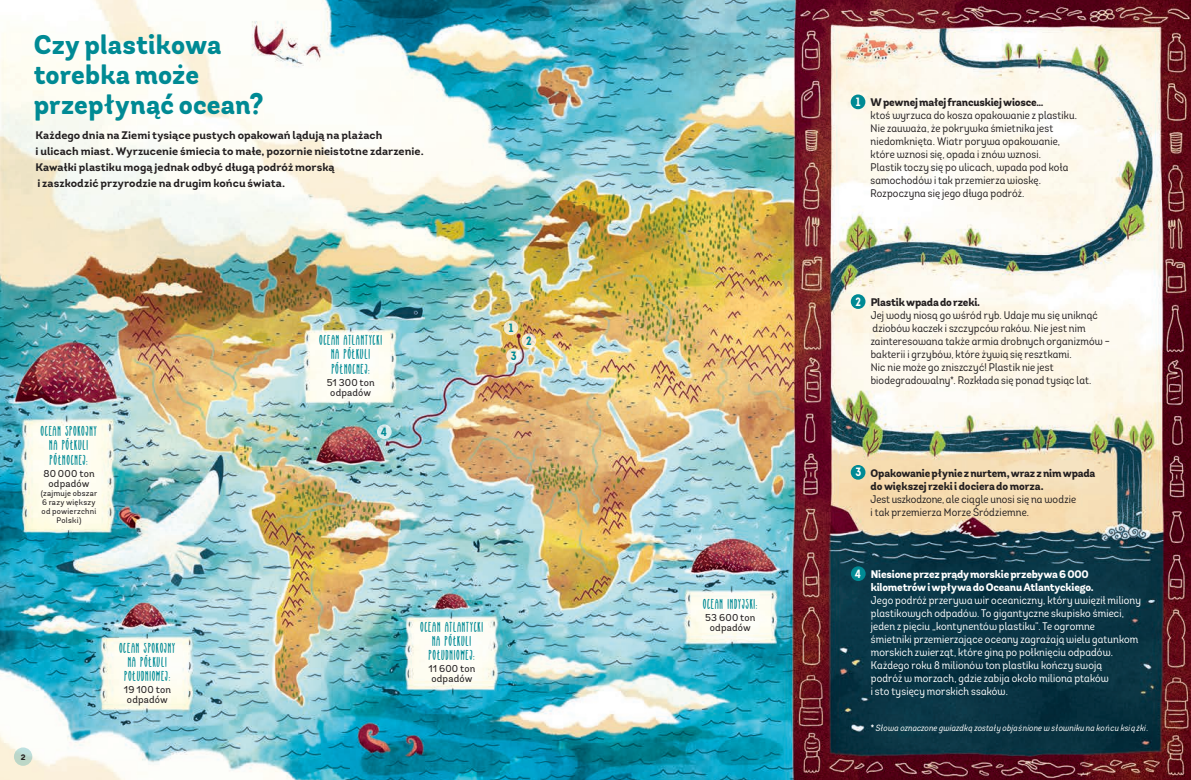
<style>
.page{position:relative;width:1191px;height:780px;background:#fff}
.page>*{position:absolute;margin:0;border:0;box-sizing:border-box;transform-origin:0 0}
.TITRE{font:800 27px "Andes Rounded";letter-spacing:.005em;color:#008a94}
.COURANT{font:15px "zai Thin Handwritten Lettering";letter-spacing:.05em;color:#008a94}
.COURANT-2{font:12px "Intro Cond Bold Alt";color:#008a94}
.COURANT-3{font:12px "Intro Cond Bold Alt";color:#fff}
.COURANT-4{font:11px/13px "Intro Cond Alt";letter-spacing:.015em;color:#231f20}
.COURANT-5{font:11px/13px "Intro Cond Alt";letter-spacing:.015em;color:#fff}
.CHAPEAU{font:700 11px "Intro";letter-spacing:.005em;color:#231f20}
.COURANT-6{font:800 11px "Andes Rounded";letter-spacing:-.015em;color:#231f20}
.COURANT-7{font:800 11px/13.2px "Andes Rounded";letter-spacing:-.02em;color:#fff}
.COURANT-8{font:10px "Andes Rounded";letter-spacing:.015em;color:#231f20}
.LÉGENDES{font:10px "Andes Rounded";letter-spacing:.015em;color:#231f20}
.COURANT-9{font:italic 9px "Intro Cond";letter-spacing:.02em;color:#fff}
.COURANT-10{font:8px "Andes Rounded";letter-spacing:.03em;color:#231f20}
.COURANT-11{font:800 8px "Andes Rounded";color:#231f20}
.s1{font-weight:700;font-style:normal}
</style>
<div class="page">
<img style="left:0;top:0;width:1191px;height:780px">
<div style="left:850px;top:94px;width:15px;height:15px;background:#008a94;border-radius:50%"></div>
<div style="left:850px;top:294px;width:15px;height:15px;background:#008a94;border-radius:50%"></div>
<div style="left:850px;top:465px;width:15px;height:14px;background:#008a94;border-radius:50%"></div>
<div style="left:851px;top:566px;width:14px;height:15px;background:#008a94;border-radius:50%"></div>
<svg style="left:377px;top:424px;width:15px;height:15px"></svg>
<svg style="left:521px;top:333px;width:15px;height:15px"></svg>
<svg style="left:506px;top:348px;width:15px;height:15px"></svg>
<svg style="left:503px;top:320px;width:15px;height:15px"></svg>
<svg style="left:14px;top:747px;width:18px;height:18px"></svg>
<p class="TITRE" style="left:34px;top:28px;width:189px">Czy plastikowa</p>
<p class="TITRE" style="left:34px;top:58px;width:167px">torebka może</p>
<p class="TITRE" style="left:34px;top:88px;width:231px">przepłynąć ocean?</p>
<p class="CHAPEAU" style="left:35px;top:128px;width:348px">Każdego dnia na Ziemi tysiące pustych opakowań lądują na plażach</p>
<p class="CHAPEAU" style="left:35px;top:144px;width:390px">i ulicach miast. Wyrzucenie śmiecia to małe, pozornie nieistotne zdarzenie.</p>
<p class="CHAPEAU" style="left:35px;top:160px;width:301px">Kawałki plastiku mogą jednak odbyć długą podróż morską</p>
<p class="CHAPEAU" style="left:37px;top:176px;width:249px">i zaszkodzić przyrodzie na drugim końcu świata.</p>
<p class="COURANT" style="left:41px;top:423px;width:58px">OCEAN SPOKOJNY</p>
<p class="COURANT" style="left:50px;top:437px;width:40px">NA PÓŁKULI</p>
<p class="COURANT" style="left:50px;top:452px;width:40px">PÓŁNOCNEJ:</p>
<p class="COURANT-8" style="left:43px;top:467px;width:53px">80 000 ton</p>
<p class="COURANT-8" style="left:48px;top:477px;width:42px">odpadów</p>
<p class="COURANT-10" style="left:41px;top:488px;width:58px">(zajmuje obszar</p>
<p class="COURANT-10" style="left:42px;top:497px;width:55px">6 razy większy</p>
<p class="COURANT-10" style="left:42px;top:506px;width:56px">od powierzchni</p>
<p class="COURANT-10" style="left:57px;top:515px;width:26px">Polski)</p>
<p class="COURANT-11" style="left:21px;top:751px;width:6px">2</p>
<p class="COURANT" style="left:119px;top:639px;width:58px">OCEAN SPOKOJNY</p>
<p class="COURANT" style="left:128px;top:653px;width:40px">NA PÓŁKULI</p>
<p class="COURANT" style="left:124px;top:667px;width:47px">POŁUDNIOWEJ:</p>
<p class="COURANT-8" style="left:124px;top:683px;width:49px">19 100 ton</p>
<p class="COURANT-8" style="left:127px;top:693px;width:42px">odpadów</p>
<p class="COURANT" style="left:319px;top:332px;width:64px">OCEAN ATLANTYCKI</p>
<p class="COURANT" style="left:331px;top:346px;width:40px">NA PÓŁKULI</p>
<p class="COURANT" style="left:332px;top:361px;width:40px">PÓŁNOCNEJ:</p>
<p class="LÉGENDES" style="left:327px;top:376px;width:50px">51 300 ton</p>
<p class="LÉGENDES" style="left:330px;top:386px;width:42px">odpadów</p>
<p class="COURANT-2" style="left:381px;top:424px;width:8px">4</p>
<p class="COURANT-2" style="left:509px;top:320px;width:6px">1</p>
<p class="COURANT-2" style="left:511px;top:348px;width:7px">3</p>
<p class="COURANT-2" style="left:526px;top:333px;width:7px">2</p>
<p class="COURANT" style="left:420px;top:619px;width:64px">OCEAN ATLANTYCKI</p>
<p class="COURANT" style="left:432px;top:633px;width:40px">NA PÓŁKULI</p>
<p class="COURANT" style="left:429px;top:647px;width:47px">POŁUDNIOWEJ:</p>
<p class="COURANT-8" style="left:428px;top:662px;width:49px">11 600 ton</p>
<p class="COURANT-8" style="left:431px;top:672px;width:42px">odpadów</p>
<p class="COURANT" style="left:703px;top:596px;width:56px">OCEAN INDYJSKI:</p>
<p class="COURANT-8" style="left:705px;top:611px;width:52px">53 600 ton</p>
<p class="COURANT-8" style="left:710px;top:621px;width:42px">odpadów</p>
<p class="COURANT-3" style="left:856px;top:94px;width:6px">1</p>
<p class="COURANT-6" style="left:870px;top:95px;width:174px">W pewnej małej francuskiej wiosce…</p>
<p class="COURANT-4" style="left:870px;top:109px;width:208px">ktoś wyrzuca do kosza opakowanie z plastiku.</p>
<p class="COURANT-4" style="left:870px;top:122px;width:184px">Nie zauważa, że pokrywka śmietnika jest</p>
<p class="COURANT-4" style="left:870px;top:135px;width:191px">niedomknięta. Wiatr porywa opakowanie,</p>
<p class="COURANT-4" style="left:870px;top:148px;width:172px">które wznosi się, opada i znów wznosi.</p>
<p class="COURANT-4" style="left:870px;top:161px;width:199px">Plastik toczy się po ulicach, wpada pod koła</p>
<p class="COURANT-4" style="left:870px;top:174px;width:172px">samochodów i tak przemierza wioskę.</p>
<p class="COURANT-4" style="left:870px;top:187px;width:155px">Rozpoczyna się jego długa podróż.</p>
<p class="COURANT-3" style="left:855px;top:294px;width:7px">2</p>
<p class="COURANT-6" style="left:870px;top:295px;width:111px">Plastik wpada do rzeki.</p>
<p class="COURANT-4" style="left:870px;top:309px;width:229px">Jej wody niosą go wśród ryb. Udaje mu się uniknąć</p>
<p class="COURANT-4" style="left:872px;top:322px;width:215px">dziobów kaczek i szczypców raków. Nie jest nim</p>
<p class="COURANT-4" style="left:870px;top:335px;width:241px">zainteresowana także armia drobnych organizmów –</p>
<p class="COURANT-4" style="left:870px;top:348px;width:203px">bakterii i grzybów, które żywią się resztkami.</p>
<p class="COURANT-4" style="left:870px;top:361px;width:222px">Nic nie może go zniszczyć! Plastik nie jest biodegradowalny*. Rozkłada się ponad tysiąc lat.</p>
<p class="COURANT-3" style="left:855px;top:464px;width:7px">3</p>
<p class="COURANT-6" style="left:870px;top:466px;width:226px">Opakowanie płynie z nurtem, wraz z nim wpada</p>
<p class="COURANT-6" style="left:870px;top:479px;width:174px">do większej rzeki i dociera do morza.</p>
<p class="COURANT-4" style="left:870px;top:492px;width:207px">Jest uszkodzone, ale ciągle unosi się na wodzie</p>
<p class="COURANT-4" style="left:870px;top:505px;width:160px">i tak przemierza Morze Śródziemne.</p>
<p class="COURANT-3" style="left:854px;top:565px;width:8px">4</p>
<p class="COURANT-7" style="left:870px;top:568px;width:224px">Niesione przez prądy morskie przebywa 6 000 kilometrów i wpływa do Oceanu Atlantyckiego.</p>
<p class="COURANT-5" style="left:870px;top:594px;width:272px">Jego podróż przerywa wir oceaniczny, który uwięził miliony plastikowych odpadów. To gigantyczne skupisko śmieci, jeden z pięciu „kontynentów plastiku”. Te ogromne</p>
<p class="COURANT-5" style="left:870px;top:633px;width:269px">śmietniki przemierzające oceany zagrażają wielu gatunkom morskich zwierząt, które giną po połknięciu odpadów.<br>Każdego roku 8 milionów ton plastiku kończy swoją</p>
<p class="COURANT-5" style="left:870px;top:672px;width:239px">podróż w morzach, gdzie zabija około miliona ptaków</p>
<p class="COURANT-5" style="left:870px;top:685px;width:139px">i sto tysięcy morskich ssaków.</p>
<p class="COURANT-9" style="left:870px;top:722px;width:279px"><span class="s1">*</span> Słowa oznaczone gwiazdką zostały objaśnione w słowniku na końcu książki.</p>
</div>
